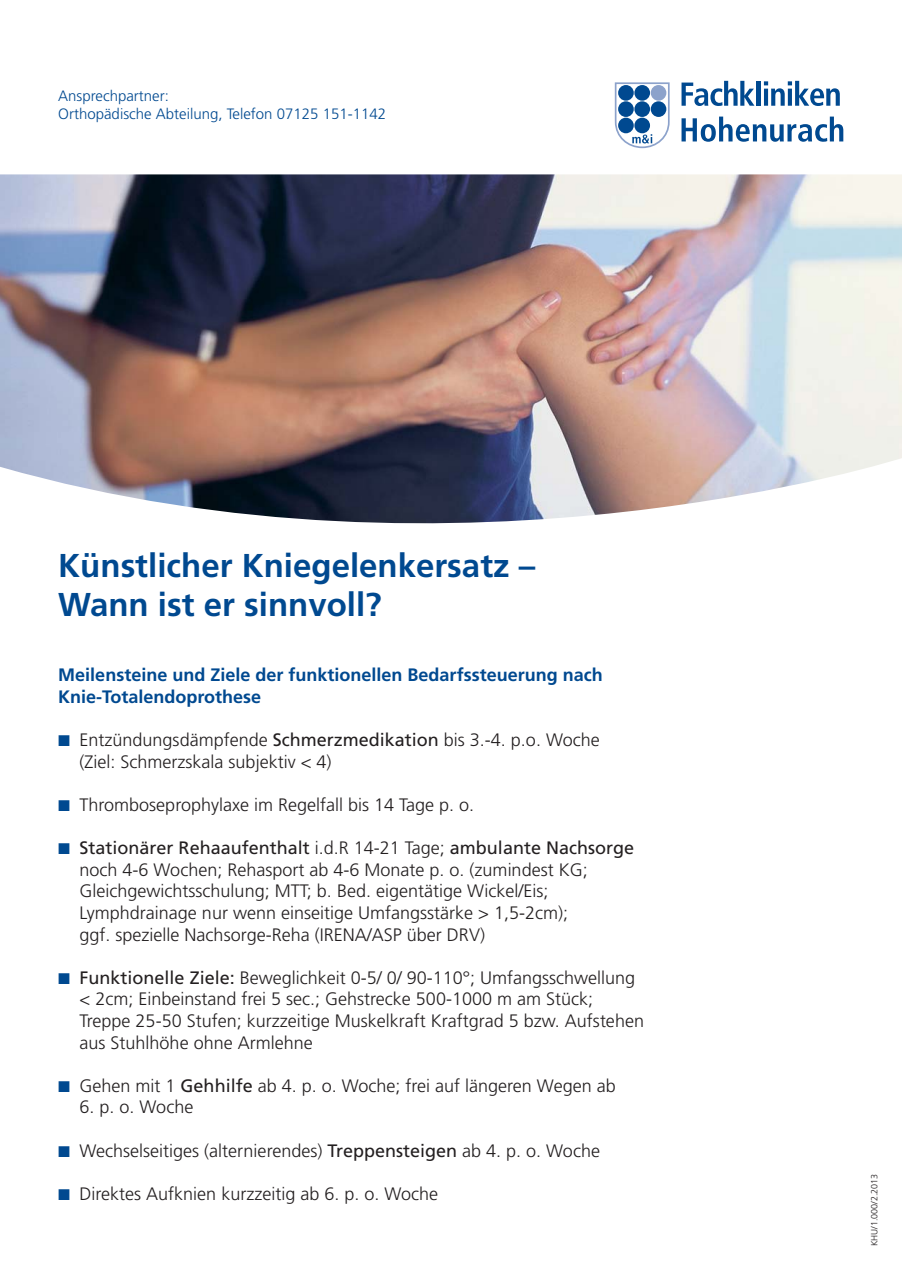
<style>
.page{position:relative;width:902px;height:1272px;background:#fff}
.page>*{position:absolute;margin:0;border:0;box-sizing:border-box;transform-origin:0 0}
.t1{font:700 33px/39.6px "Frutiger";color:#004990}
.t2{font:300 18px/21.6px "Frutiger";color:#231f20}
.t3{font:700 18px/21.6px "Frutiger";color:#004990}
.t4{font:300 15px/18px "Frutiger";color:#004990}
.t5{font:300 9px "Frutiger";color:#231f20}
.s1{font-family:"European Pi Three";font-weight:400;color:#004990}
.s2{font-weight:400}
</style>
<div class="page">
<svg style="left:614px;top:82px;width:56px;height:67px"></svg>
<div style="left:618px;top:85px;width:15px;height:16px;background:#004990;border-radius:50%"></div>
<div style="left:634px;top:85px;width:16px;height:16px;background:#004990;border-radius:50%"></div>
<div style="left:650px;top:85px;width:16px;height:16px;background:#8ca2cb;border-radius:50%"></div>
<div style="left:618px;top:101px;width:15px;height:16px;background:#004990;border-radius:50%"></div>
<div style="left:618px;top:118px;width:15px;height:15px;background:#004990;border-radius:50%"></div>
<div style="left:634px;top:101px;width:16px;height:16px;background:#004990;border-radius:50%"></div>
<div style="left:650px;top:101px;width:16px;height:16px;background:#004990;border-radius:50%"></div>
<div style="left:634px;top:118px;width:16px;height:15px;background:#004990;border-radius:50%"></div>
<svg style="left:681px;top:81px;width:73px;height:25px"></svg>
<hr style="left:756px;top:81px;width:4px;height:25px;background:#004990">
<svg style="left:763px;top:81px;width:76px;height:25px"></svg>
<svg style="left:681px;top:117px;width:162px;height:25px"></svg>
<img style="left:0;top:174px;width:901px;height:350px">
<p class="t4" style="left:58px;top:87px;width:329px">Ansprechpartner:<br>Orthopädische Abteilung, Telefon 07125 151-1142</p>
<h1 class="t1" style="left:58px;top:548px;width:478px">Künstlicher Kniegelenkersatz –<br>Wann ist er sinnvoll?</h1>
<p class="t3" style="left:58px;top:665px;width:546px">Meilensteine und Ziele der funktionellen Bedarfssteuerung nach<br>Knie-Totalendoprothese</p>
<p class="t2" style="left:80px;top:730px;width:521px;text-indent:-21px"><span class="s1">-</span> Entzündungsdämpfende <span class="s2">Schmerzmedikation</span> bis 3.-4. p.o. Woche (Ziel: Schmerzskala subjektiv &lt; 4)</p>
<p class="t2" style="left:58px;top:795px;width:417px"><span class="s1">-</span> Thromboseprophylaxe im Regelfall bis 14 Tage p. o.</p>
<p class="t2" style="left:80px;top:838px;width:556px;text-indent:-21px"><span class="s1">-</span> <span class="s2">Stationärer Rehaaufenthalt</span> i.d.R 14-21 Tage; <span class="s2">ambulante Nachsorge </span>noch 4-6 Wochen; Rehasport ab 4-6 Monate p. o. (zumindest KG; Gleichgewichtsschulung; MTT; b. Bed. eigentätige Wickel/Eis; Lymphdrainage nur wenn einseitige Umfangsstärke &gt; 1,5-2cm);<br>ggf. spezielle Nachsorge-Reha (IRENA/ASP über DRV)</p>
<p class="t2" style="left:80px;top:968px;width:566px;text-indent:-21px"><span class="s1">-</span> <span class="s2">Funktionelle Ziele:</span> Beweglichkeit 0-5/ 0/ 90-110°; Umfangsschwellung &lt; 2cm; Einbeinstand frei 5 sec.; Gehstrecke 500-1000 m am Stück; Treppe 25-50 Stufen; kurzzeitige Muskelkraft Kraftgrad 5 bzw. Aufstehen aus Stuhlhöhe ohne Armlehne</p>
<p class="t2" style="left:58px;top:1076px;width:559px"><span class="s1">-</span> Gehen mit 1 <span class="s2">Gehhilfe</span> ab 4. p. o. Woche; frei auf längeren Wegen ab</p>
<p class="t2" style="left:80px;top:1097px;width:115px">6. p. o. Woche</p>
<p class="t2" style="left:58px;top:1140px;width:543px"><span class="s1">-</span> Wechselseitiges (alternierendes) <span class="s2">Treppensteigen</span> ab 4. p. o. Woche</p>
<p class="t2" style="left:58px;top:1184px;width:381px"><span class="s1">-</span> Direktes Aufknien kurzzeitig ab 6. p. o. Woche</p>
<p class="t5" style="left:870px;top:1246px;width:74px;rotate:-90deg">KHU/1.000/2.2013</p>
</div>
